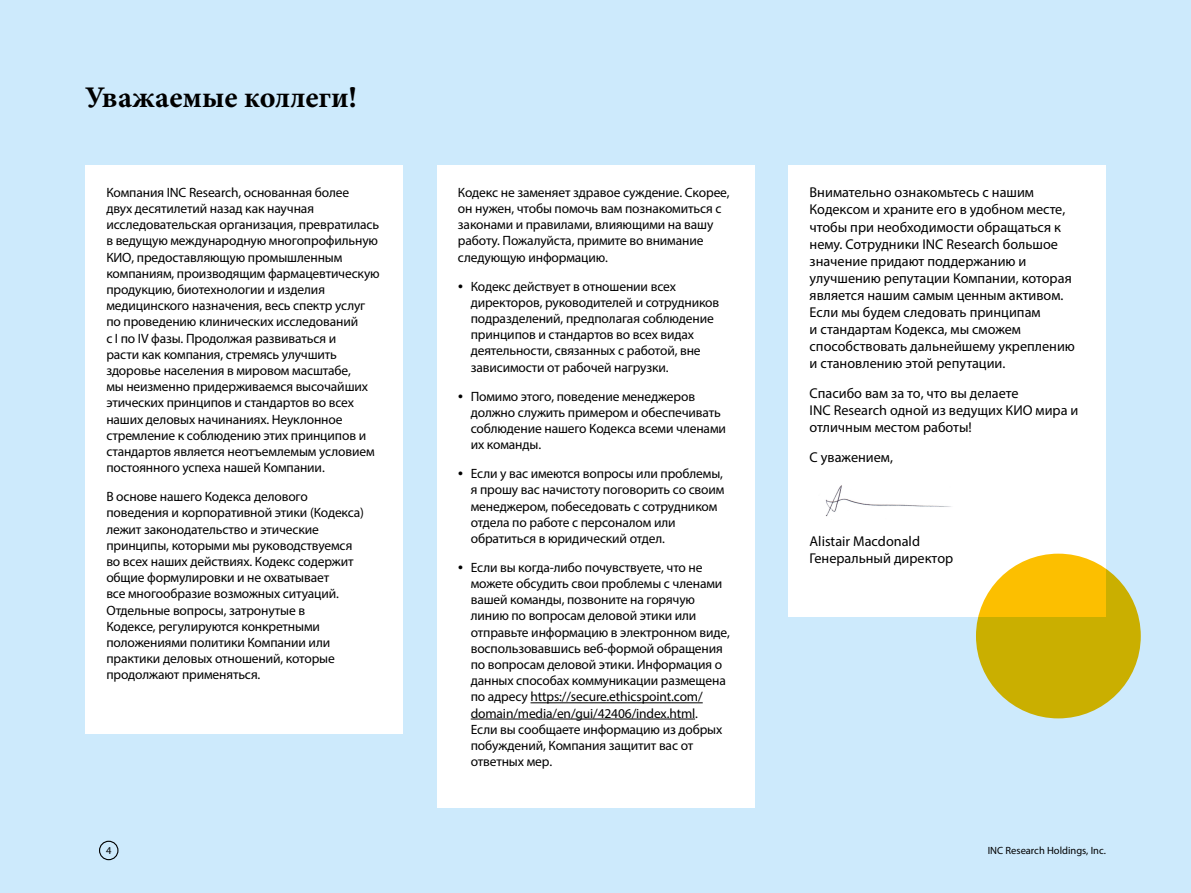
<style>
.page{position:relative;width:1191px;height:893px;background:#cdeafc}
.page>*{position:absolute;margin:0;border:0;box-sizing:border-box;transform-origin:0 0}
.t1{font:700 30px "Minion Pro";color:#000}
.t2{font:14.25px/17.1px "Myriad Pro";color:#000}
.t3{font:13.5px/16.2px "Myriad Pro";letter-spacing:-.01em;color:#000}
.t4{font:10.5px "Myriad Pro";color:#000}
.s1{font-family:"Theinhardt"}
</style>
<div class="page">
<div style="left:99px;top:841px;width:19px;height:19px;border:1px solid #000;border-radius:50%"></div>
<div style="left:85px;top:165px;width:318px;height:569px;background:#fff"></div>
<div style="left:437px;top:165px;width:317px;height:643px;background:#fff"></div>
<hr style="left:530px;top:702px;width:172px;height:1px;background:#000">
<hr style="left:471px;top:719px;width:224px;height:1px;background:#000">
<div style="left:788px;top:165px;width:318px;height:452px;background:#fff"></div>
<img style="left:825px;top:485px;width:126px;height:32px">
<svg style="left:976px;top:554px;width:164px;height:164px;background:#d9b300"></svg>
<h1 class="t1" style="left:85px;top:76px;width:274px">Уважаемые коллеги!</h1>
<p class="t3" style="left:106px;top:184px;width:275px">Компания INC Research, основанная более<br>двух десятилетий назад как научная исследовательская организация, превратилась в ведущую международную многопрофильную КИО, предоставляющую промышленным компаниям, производящим фармацевтическую продукцию, биотехнологии и изделия медицинского назначения, весь спектр услуг по проведению клинических исследований<br>с I по IV фазы. Продолжая развиваться и<br>расти как компания, стремясь улучшить здоровье населения в мировом масштабе,<br>мы неизменно придерживаемся высочайших этических принципов и стандартов во всех наших деловых начинаниях. Неуклонное стремление к соблюдению этих принципов и стандартов является неотъемлемым условием постоянного успеха нашей Компании.</p>
<p class="t3" style="left:106px;top:488px;width:259px">В основе нашего Кодекса делового поведения и корпоративной этики (Кодекса) лежит законодательство и этические принципы, которыми мы руководствуемся во всех наших действиях. Кодекс содержит общие формулировки и не охватывает<br>все многообразие возможных ситуаций.<br>Отдельные вопросы, затронутые в<br>Кодексе, регулируются конкретными положениями политики Компании или практики деловых отношений, которые продолжают применяться.</p>
<p class="t3" style="left:458px;top:184px;width:273px">Кодекс не заменяет здравое суждение. Скорее, он нужен, чтобы помочь вам познакомиться с законами и правилами, влияющими на вашу работу. Пожалуйста, примите во внимание следующую информацию.</p>
<p class="t3" style="left:471px;top:278px;width:250px;text-indent:-13px"><span class="s1">•</span> Кодекс действует в отношении всех директоров, руководителей и сотрудников подразделений, предполагая соблюдение принципов и стандартов во всех видах деятельности, связанных с работой, вне зависимости от рабочей нагрузки.</p>
<p class="t3" style="left:471px;top:388px;width:257px;text-indent:-13px"><span class="s1">•</span> Помимо этого, поведение менеджеров должно служить примером и обеспечивать соблюдение нашего Кодекса всеми членами их команды.</p>
<p class="t3" style="left:471px;top:465px;width:255px;text-indent:-13px"><span class="s1">•</span> Если у вас имеются вопросы или проблемы, я прошу вас начистоту поговорить со своим менеджером, побеседовать с сотрудником отдела по работе с персоналом или обратиться в юридический отдел.</p>
<p class="t3" style="left:471px;top:559px;width:260px;text-indent:-13px"><span class="s1">•</span> Если вы когда-либо почувствуете, что не можете обсудить свои проблемы с членами вашей команды, позвоните на горячую линию по вопросам деловой этики или отправьте информацию в электронном виде, воспользовавшись веб-формой обращения по вопросам деловой этики. Информация о данных способах коммуникации размещена по адресу https://secure.ethicspoint.com/ domain/media/en/gui/42406/index.html.<br>Если вы сообщаете информацию из добрых побуждений, Компания защитит вас от ответных мер.</p>
<p class="t2" style="left:809px;top:184px;width:267px">Внимательно ознакомьтесь с нашим Кодексом и храните его в удобном месте, чтобы при необходимости обращаться к нему. Сотрудники INC Research большое значение придают поддержанию и улучшению репутации Компании, которая является нашим самым ценным активом.<br>Если мы будем следовать принципам<br>и стандартам Кодекса, мы сможем способствовать дальнейшему укреплению и становлению этой репутации.</p>
<p class="t2" style="left:809px;top:385px;width:270px">Спасибо вам за то, что вы делаете<br>INC Research одной из ведущих КИО мира и отличным местом работы!</p>
<p class="t2" style="left:809px;top:449px;width:85px">С уважением,</p>
<p class="t2" style="left:809px;top:532px;width:145px">Alistair Macdonald<br>Генеральный директор</p>
<p class="t4" style="left:106px;top:844px;width:7px">4</p>
<p class="t4" style="left:987px;top:844px;width:120px">INC Research Holdings, Inc.</p>
</div>
